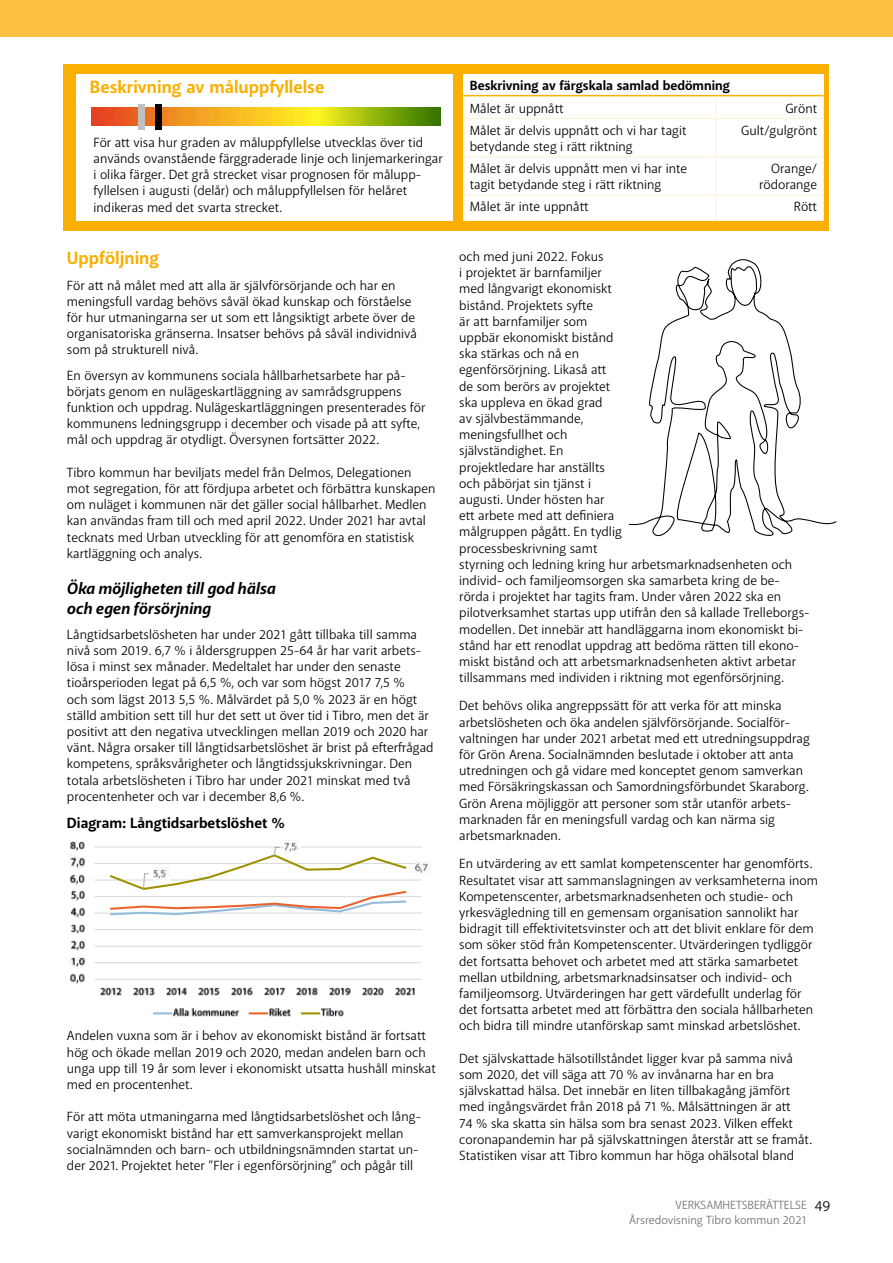
<style>
.page{position:relative;width:893px;height:1263px;background:#fff}
.page>*{position:absolute;margin:0;border:0;box-sizing:border-box;transform-origin:0 0}
.t1{font:700 18px "Akagi Pro";color:#f9b000}
.t2{font:italic 700 16.5px/19.8px "Akagi Pro";color:#000}
.t3{font:700 15px "Akagi Pro";color:#000}
.t4{font:13.5px/16.2px "Akagi Pro";color:#000}
.t5{font:700 13.5px "Akagi Pro";color:#000}
.t6{font:12px/15px "Akagi Pro";color:#706f6f}
.s1{font-size:15px;color:#000}
</style>
<div class="page">
<div style="left:0;top:0;width:893px;height:36px;background:#fcc043"></div>
<hr style="left:95px;top:962px;width:327px;height:1px;background:#d9d9d9">
<hr style="left:95px;top:946px;width:327px;height:1px;background:#d9d9d9">
<hr style="left:95px;top:929px;width:327px;height:1px;background:#d9d9d9">
<hr style="left:95px;top:913px;width:327px;height:1px;background:#d9d9d9">
<hr style="left:95px;top:896px;width:327px;height:1px;background:#d9d9d9">
<hr style="left:95px;top:880px;width:327px;height:1px;background:#d9d9d9">
<hr style="left:95px;top:863px;width:327px;height:1px;background:#d9d9d9">
<hr style="left:95px;top:847px;width:327px;height:1px;background:#d9d9d9">
<hr style="left:95px;top:979px;width:327px;height:1px;background:#d9d9d9">
<svg style="left:108px;top:847px;width:300px;height:69px"></svg>
<img style="left:154px;top:867px;width:16px;height:13px">
<img style="left:285px;top:841px;width:15px;height:13px">
<img style="left:416px;top:861px;width:15px;height:13px">
<img style="left:70px;top:973px;width:15px;height:11px">
<img style="left:70px;top:956px;width:15px;height:13px">
<img style="left:71px;top:940px;width:14px;height:11px">
<img style="left:71px;top:924px;width:14px;height:10px">
<img style="left:70px;top:907px;width:15px;height:11px">
<img style="left:71px;top:890px;width:14px;height:11px">
<img style="left:70px;top:874px;width:15px;height:11px">
<img style="left:69px;top:856px;width:16px;height:12px">
<img style="left:70px;top:841px;width:15px;height:10px">
<img style="left:101px;top:987px;width:21px;height:9px">
<img style="left:133px;top:987px;width:22px;height:9px">
<img style="left:166px;top:987px;width:21px;height:9px">
<img style="left:199px;top:987px;width:21px;height:9px">
<img style="left:231px;top:987px;width:22px;height:9px">
<img style="left:264px;top:987px;width:21px;height:9px">
<img style="left:297px;top:987px;width:21px;height:9px">
<img style="left:330px;top:987px;width:21px;height:9px">
<img style="left:362px;top:987px;width:22px;height:9px">
<img style="left:395px;top:987px;width:20px;height:9px">
<svg style="left:154px;top:1012px;width:17px;height:2px"></svg>
<img style="left:173px;top:1008px;width:67px;height:9px">
<svg style="left:249px;top:1012px;width:18px;height:2px"></svg>
<img style="left:269px;top:1008px;width:22px;height:9px">
<svg style="left:302px;top:1012px;width:17px;height:2px"></svg>
<img style="left:321px;top:1008px;width:23px;height:9px">
<svg style="left:629px;top:259px;width:208px;height:278px"></svg>
<div style="left:64px;top:64px;width:765px;height:167px;background:#f9b000"></div>
<div style="left:463px;top:74px;width:360px;height:146px;background:#fff"></div>
<hr style="left:463px;top:95px;width:253px;height:1px;background:#f9b000">
<hr style="left:716px;top:95px;width:107px;height:1px;background:#f9b000">
<svg style="left:463px;top:96px;width:1px;height:22px"></svg>
<svg style="left:715px;top:96px;width:1px;height:22px"></svg>
<svg style="left:823px;top:96px;width:1px;height:22px"></svg>
<hr style="left:463px;top:118px;width:253px;height:1px;background:#fff0d6">
<hr style="left:463px;top:119px;width:1px;height:37px;background:#fff0d6">
<hr style="left:716px;top:118px;width:107px;height:1px;background:#fff0d6">
<hr style="left:715px;top:119px;width:1px;height:37px;background:#fff0d6">
<hr style="left:823px;top:119px;width:1px;height:37px;background:#fff0d6">
<hr style="left:463px;top:156px;width:253px;height:1px;background:#fff0d6">
<hr style="left:463px;top:157px;width:1px;height:38px;background:#fff0d6">
<hr style="left:716px;top:156px;width:107px;height:1px;background:#fff0d6">
<hr style="left:715px;top:157px;width:1px;height:38px;background:#fff0d6">
<hr style="left:823px;top:157px;width:1px;height:38px;background:#fff0d6">
<hr style="left:463px;top:195px;width:253px;height:1px;background:#fff0d6">
<svg style="left:463px;top:196px;width:1px;height:24px"></svg>
<hr style="left:716px;top:195px;width:107px;height:1px;background:#fff0d6">
<svg style="left:715px;top:196px;width:1px;height:24px"></svg>
<svg style="left:823px;top:196px;width:1px;height:24px"></svg>
<hr style="left:463px;top:220px;width:253px;height:1px;background:#fff0d6">
<hr style="left:716px;top:220px;width:107px;height:1px;background:#fff0d6">
<div style="left:76px;top:74px;width:377px;height:146px;background:#fff"></div>
<img style="left:91px;top:107px;width:349px;height:19px">
<div style="left:138px;top:104px;width:7px;height:25px;background:#c0c0c0"></div>
<div style="left:156px;top:104px;width:6px;height:25px;background:#000"></div>
<h1 class="t1" style="left:90px;top:76px;width:236px">Beskrivning av måluppfyllelse</h1>
<p class="t4" style="left:94px;top:134px;width:351px">För att visa hur graden av måluppfyllelse utvecklas över tid används ovanstående färggraderade linje och linjemarkeringar i olika färger. Det grå strecket visar prognosen för målupp&shy;fyllelsen i augusti (delår) och måluppfyllelsen för helåret indikeras med det svarta strecket.</p>
<h1 class="t1" style="left:67px;top:247px;width:94px">Uppföljning</h1>
<p class="t4" style="left:67px;top:277px;width:352px">För att nå målet med att alla är självförsörjande och har en meningsfull vardag behövs såväl ökad kunskap och förståelse för hur utmaningarna ser ut som ett långsiktigt arbete över de organisatoriska gränserna. Insatser behövs på såväl individnivå som på strukturell nivå.</p>
<p class="t4" style="left:67px;top:367px;width:360px">En översyn av kommunens sociala hållbarhetsarbete har på&shy;börjats genom en nulägeskartläggning av samrådsgruppens funktion och uppdrag. Nulägeskartläggningen presenterades för kommunens ledningsgrupp i december och visade på att syfte, mål och uppdrag är otydligt. Översynen fortsätter 2022.</p>
<p class="t4" style="left:67px;top:464px;width:370px">Tibro kommun har beviljats medel från Delmos, Delegationen mot segregation, för att fördjupa arbetet och förbättra kunskapen om nuläget i kommunen när det gäller social hållbarhet. Medlen kan användas fram till och med april 2022. Under 2021 har avtal tecknats med Urban utveckling för att genomföra en statistisk kartläggning och analys.</p>
<p class="t2" style="left:67px;top:579px;width:210px">Öka möjligheten till god hälsa och egen försörjning</p>
<p class="t4" style="left:67px;top:626px;width:368px">Långtidsarbetslösheten har under 2021 gått tillbaka till samma nivå som 2019. 6,7 % i åldersgruppen 25-64 år har varit arbets&shy;lösa i minst sex månader. Medeltalet har under den senaste tioårsperioden legat på 6,5 %, och var som högst 2017 7,5 %<br>och som lägst 2013 5,5 %. Målvärdet på 5,0 % 2023 är en högt ställd ambition sett till hur det sett ut över tid i Tibro, men det är positivt att den negativa utvecklingen mellan 2019 och 2020 har vänt. Några orsaker till långtidsarbetslöshet är brist på efterfrågad kompetens, språksvårigheter och långtidssjukskrivningar. Den totala arbetslösheten i Tibro har under 2021 minskat med två procentenheter och var i december 8,6 %.</p>
<p class="t3" style="left:67px;top:814px;width:220px">Diagram: Långtidsarbetslöshet %</p>
<p class="t4" style="left:67px;top:1028px;width:370px">Andelen vuxna som är i behov av ekonomiskt bistånd är fortsatt hög och ökade mellan 2019 och 2020, medan andelen barn och unga upp till 19 år som lever i ekonomiskt utsatta hushåll minskat med en procentenhet.</p>
<p class="t4" style="left:67px;top:1109px;width:355px">För att möta utmaningarna med långtidsarbetslöshet och lång&shy;varigt ekonomiskt bistånd har ett samverkansprojekt mellan socialnämnden och barn- och utbildningsnämnden startat un&shy;der 2021. Projektet heter ”Fler i egenförsörjning” och pågår till</p>
<p class="t5" style="left:470px;top:77px;width:262px">Beskrivning av färgskala samlad bedömning</p>
<p class="t4" style="left:470px;top:100px;width:95px">Målet är uppnått</p>
<p class="t4" style="left:785px;top:100px;width:33px">Grönt</p>
<p class="t4" style="left:470px;top:122px;width:218px">Målet är delvis uppnått och vi har tagit betydande steg i rätt riktning</p>
<p class="t4" style="left:741px;top:122px;width:77px">Gult/gulgrönt</p>
<p class="t4" style="left:470px;top:160px;width:219px">Målet är delvis uppnått men vi har inte tagit betydande steg i rätt riktning</p>
<p class="t4" style="left:759px;top:160px;width:60px;text-align:right">Orange/ rödorange</p>
<p class="t4" style="left:470px;top:199px;width:120px">Målet är inte uppnått</p>
<p class="t4" style="left:794px;top:199px;width:25px">Rött</p>
<p class="t4" style="left:459px;top:249px;width:352px">och med juni 2022. Fokus<br>i projektet är barnfamiljer<br>med långvarigt ekonomiskt<br>bistånd. Projektets syfte<br>är att barnfamiljer som<br>uppbär ekonomiskt bistånd<br>ska stärkas och nå en<br>egenförsörjning. Likaså att<br>de som berörs av projektet<br>ska uppleva en ökad grad<br>av självbestämmande,<br>meningsfullhet och<br>självständighet. En<br>projektledare har anställts<br>och påbörjat sin tjänst i<br>augusti. Under hösten har<br>ett arbete med att definiera<br>målgruppen pågått. En tydlig<br>processbeskrivning samt<br>styrning och ledning kring hur arbetsmarknadsenheten och individ- och familjeomsorgen ska samarbeta kring de be&shy;rörda i projektet har tagits fram. Under våren 2022 ska en pilotverksamhet startas upp utifrån den så kallade Trelleborgs&shy;modellen. Det innebär att handläggarna inom ekonomiskt bi&shy;stånd har ett renodlat uppdrag att bedöma rätten till ekono&shy;miskt bistånd och att arbetsmarknadsenheten aktivt arbetar tillsammans med individen i riktning mot egenförsörjning.</p>
<p class="t4" style="left:459px;top:698px;width:352px">Det behövs olika angreppssätt för att verka för att minska arbetslösheten och öka andelen självförsörjande. Socialför&shy;valtningen har under 2021 arbetat med ett utredningsuppdrag för Grön Arena. Socialnämnden beslutade i oktober att anta utredningen och gå vidare med konceptet genom samverkan med Försäkringskassan och Samordningsförbundet Skaraborg.<br>Grön Arena möjliggör att personer som står utanför arbets&shy;marknaden får en meningsfull vardag och kan närma sig arbetsmarknaden.</p>
<p class="t4" style="left:459px;top:856px;width:360px">En utvärdering av ett samlat kompetenscenter har genomförts.<br>Resultatet visar att sammanslagningen av verksamheterna inom Kompetenscenter, arbetsmarknadsenheten och studie- och yrkesvägledning till en gemensam organisation sannolikt har bidragit till effektivitetsvinster och att det blivit enklare för dem som söker stöd från Kompetenscenter. Utvärderingen tydliggör det fortsatta behovet och arbetet med att stärka samarbetet mellan utbildning, arbetsmarknadsinsatser och individ- och familjeomsorg. Utvärderingen har gett värdefullt underlag för det fortsatta arbetet med att förbättra den sociala hållbarheten och bidra till mindre utanförskap samt minskad arbetslöshet.</p>
<p class="t4" style="left:459px;top:1050px;width:354px">Det självskattade hälsotillståndet ligger kvar på samma nivå som 2020, det vill säga att 70 % av invånarna har en bra självskattad hälsa. Det innebär en liten tillbakagång jämfört med ingångsvärdet från 2018 på 71 %. Målsättningen är att<br>74 % ska skatta sin hälsa som bra senast 2023. Vilken effekt coronapandemin har på självskattningen återstår att se framåt.<br>Statistiken visar att Tibro kommun har höga ohälsotal bland</p>
<p class="t6" style="left:629px;top:1197px;width:203px;text-indent:46px">VERKSAMHETSBERÄTTELSE <span class="s1">49<br></span>Årsredovisning Tibro kommun 2021</p>
</div>
